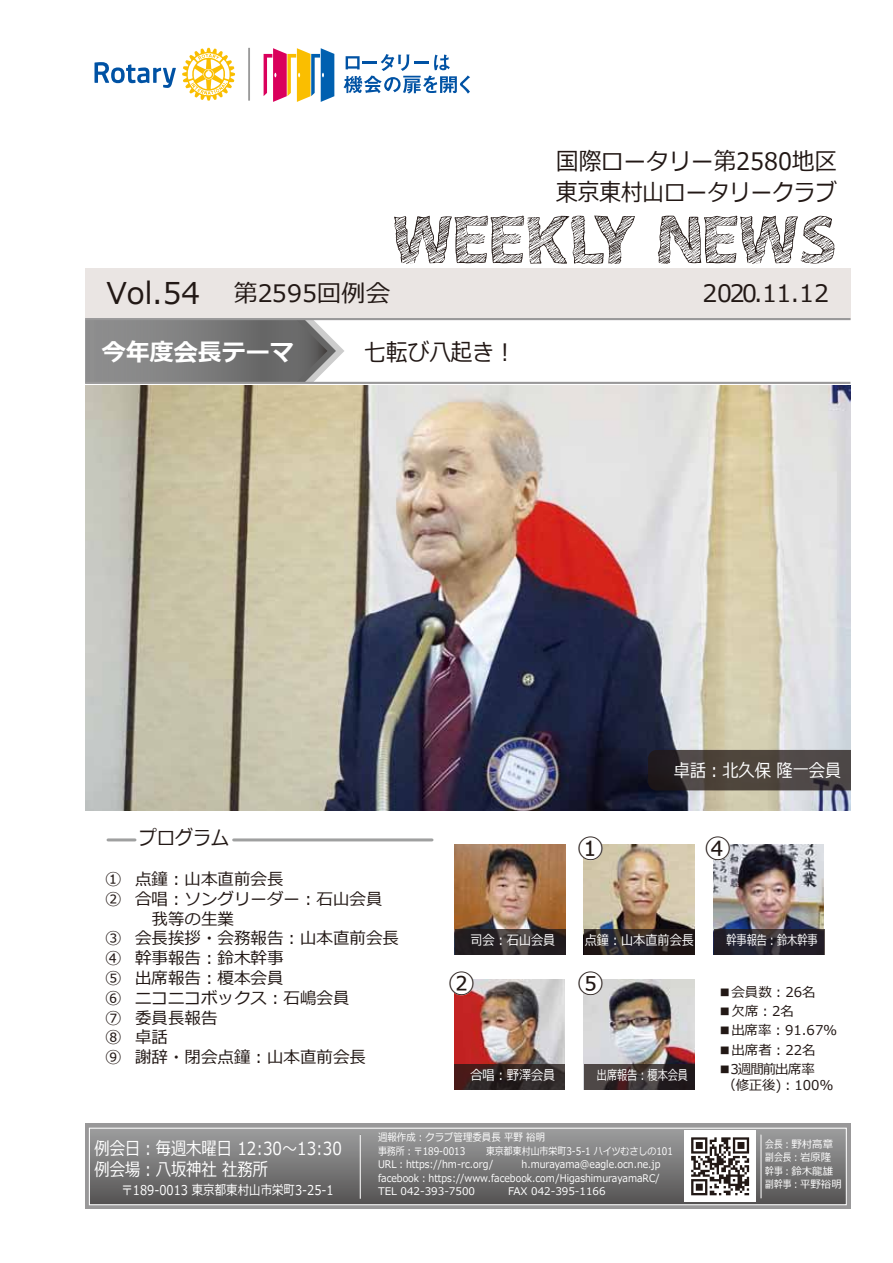
<style>
.page{position:relative;width:893px;height:1263px;background:#fff}
.page>*{position:absolute;margin:0;border:0;box-sizing:border-box;transform-origin:0 0}
.t1{font:30px "Meiryo";color:#221815}
.t2{font:27px "Meiryo";color:#221815}
.t3{font:24px "Meiryo";color:#221815;scale:.9 1}
.t4{font:24px "Meiryo";color:#221815}
.t5{font:24px "Meiryo";color:#221815;scale:.94 1}
.t6{font:700 24px "Meiryo";color:#fff}
.t7{font:19.95px "Meiryo";color:#221815;scale:.9 1}
.t8{font:18px/20.7px "Meiryo";color:#fff;scale:.85 1}
.t9{font:18px "Meiryo";color:#fff;scale:.9 1}
.t10{font:16.5px/19.8px "Meiryo";color:#221815}
.t11{font:13.5px "Meiryo";letter-spacing:-.005em;color:#221815}
.t12{font:13.5px "Meiryo";color:#fff;scale:.85 1}
.t13{font:13.5px "Meiryo";color:#fff;scale:.9 1}
.t14{font:13.5px "Meiryo";color:#fff;scale:.75 1}
.t15{font:13.5px/16.2px "Meiryo";letter-spacing:-.03em;color:#221815}
.t16{font:10.5px/13.5px "Meiryo";color:#fff;scale:.85 1}
.t17{font:10.5px "Meiryo";color:#fff;scale:.9 1}
.t18{font:10.5px "Meiryo";color:#fff}
.t19{font:10.5px/13.5px "Meiryo";color:#fff;scale:.83 1}
</style>
<div class="page">
<img style="left:85px;top:385px;width:765px;height:425px">
<img style="left:455px;top:844px;width:110px;height:85px">
<img style="left:584px;top:844px;width:110px;height:85px">
<img style="left:713px;top:844px;width:111px;height:110px">
<img style="left:454px;top:979px;width:111px;height:110px">
<img style="left:584px;top:979px;width:110px;height:85px">
<svg style="left:648px;top:750px;width:202px;height:40px;background:#453e3b"></svg>
<div style="left:85px;top:1124px;width:765px;height:85px;background:linear-gradient(to right,#999899,#999899)"></div>
<div style="left:89px;top:1128px;width:757px;height:77px;background:linear-gradient(to bottom,#9e9e9f,#545252)"></div>
<div style="left:89px;top:1128px;width:758px;height:77px;border:1px solid #fff"></div>
<hr style="left:760px;top:1134px;width:2px;height:64px;background:#fff">
<hr style="left:360px;top:1135px;width:1px;height:64px;background:#fff">
<div style="left:684px;top:1130px;width:72px;height:72px;background:#fff"></div>
<svg style="left:691px;top:1137px;width:58px;height:58px"></svg>
<svg style="left:455px;top:929px;width:111px;height:26px;background:#2d2728"></svg>
<svg style="left:584px;top:929px;width:111px;height:26px;background:#261f20"></svg>
<svg style="left:714px;top:929px;width:110px;height:26px;background:#27232d"></svg>
<svg style="left:455px;top:1064px;width:110px;height:26px;background:#332423"></svg>
<svg style="left:584px;top:1064px;width:111px;height:26px;background:#3b3132"></svg>
<svg style="left:583px;top:844px;width:20px;height:16px"></svg>
<svg style="left:583px;top:979px;width:20px;height:16px"></svg>
<svg style="left:454px;top:979px;width:20px;height:16px"></svg>
<svg style="left:713px;top:844px;width:17px;height:16px"></svg>
<hr style="left:108px;top:838px;width:27px;height:3px;background:#9fa0a0">
<hr style="left:234px;top:838px;width:198px;height:3px;background:#9fa0a0">
<svg style="left:85px;top:320px;width:259px;height:62px;background:#848484"></svg>
<div style="left:85px;top:268px;width:765px;height:51px;background:#eae5e3"></div>
<hr style="left:85px;top:382px;width:765px;height:2px;background:#999899">
<hr style="left:85px;top:318px;width:765px;height:2px;background:#999899">
<svg style="left:394px;top:216px;width:241px;height:48px"></svg>
<svg style="left:658px;top:216px;width:177px;height:48px"></svg>
<svg style="left:95px;top:62px;width:81px;height:26px"></svg>
<svg style="left:182px;top:48px;width:53px;height:53px"></svg>
<hr style="left:248px;top:48px;width:2px;height:53px;background:#9a9a9a">
<svg style="left:344px;top:54px;width:126px;height:40px"></svg>
<svg style="left:264px;top:48px;width:70px;height:54px"></svg>
<p class="t5" style="left:556px;top:145px;width:300px">国際ロータリー第2580地区</p>
<p class="t3" style="left:556px;top:176px;width:313px">東京東村山ロータリークラブ</p>
<p class="t1" style="left:106px;top:273px;width:95px">Vol.54</p>
<p class="t6" style="left:102px;top:336px;width:193px">今年度会長テーマ</p>
<p class="t3" style="left:364px;top:336px;width:169px">七転び八起き︕</p>
<p class="t4" style="left:234px;top:276px;width:158px">第2595回例会</p>
<p class="t4" style="left:702px;top:276px;width:128px">2020.11.12</p>
<p class="t10" style="left:105px;top:870px;width:18px">①<br>②</p>
<p class="t10" style="left:105px;top:929px;width:18px;text-align:justify">③<br>④<br>⑤<br>⑥<br>⑦<br>⑧<br>⑨</p>
<p class="t7" style="left:139px;top:824px;width:101px">プログラム</p>
<p class="t10" style="left:135px;top:870px;width:265px">点鐘︓山本直前会長<br>合唱︓ソングリーダー︓石山会員　我等の生業<br>会長挨拶・会務報告︓山本直前会長幹事報告︓鈴木幹事<br>出席報告︓榎本会員<br>ニコニコボックス︓石嶋会員<br>委員長報告<br>卓話<br>謝辞・閉会点鐘︓山本直前会長</p>
<p class="t2" style="left:577px;top:829px;width:28px">①</p>
<p class="t9" style="left:674px;top:758px;width:188px">卓話︓北久保 隆一会員</p>
<p class="t2" style="left:705px;top:829px;width:28px">④</p>
<p class="t13" style="left:470px;top:930px;width:96px">司会︓石山会員</p>
<p class="t13" style="left:585px;top:930px;width:123px">点鐘︓山本直前会長</p>
<p class="t14" style="left:726px;top:930px;width:123px">幹事報告︓鈴木幹事</p>
<p class="t2" style="left:448px;top:964px;width:28px">②</p>
<p class="t2" style="left:577px;top:964px;width:28px">⑤</p>
<p class="t13" style="left:470px;top:1065px;width:96px">合唱︓野澤会員</p>
<p class="t14" style="left:597px;top:1065px;width:123px">出席報告︓榎本会員</p>
<p class="t11" style="left:718px;top:982px;width:99px">■会員数︓26名</p>
<p class="t11" style="left:718px;top:1002px;width:77px">■欠席︓2名</p>
<p class="t11" style="left:718px;top:1040px;width:99px">■出席者︓22名</p>
<p class="t11" style="left:718px;top:1021px;width:120px">■出席率︓91.67％</p>
<p class="t15" style="left:722px;top:1062px;width:112px;text-indent:-4px">■3週間前出席率<br>（修正後)︓100％</p>
<p class="t8" style="left:94px;top:1139px;width:293px">例会日︓毎週木曜日 12:30～13:30例会場︓八坂神社 社務所</p>
<p class="t12" style="left:122px;top:1181px;width:251px">〒189-0013 東京都東村山市栄町3-25-1</p>
<p class="t17" style="left:378px;top:1130px;width:187px">週報作成︓クラブ管理委員長 平野 裕明</p>
<p class="t16" style="left:378px;top:1145px;width:333px">事務所︓〒189-0013<br>URL︓https://hm-rc.org/ facebook︓https://www.facebook.com/HigashimurayamaRC/</p>
<p class="t16" style="left:486px;top:1145px;width:221px">東京都東村山市栄町3-5-1 ハイツむさしの101</p>
<p class="t17" style="left:522px;top:1157px;width:156px">h.murayama@eagle.ocn.ne.jp</p>
<p class="t18" style="left:378px;top:1184px;width:98px">TEL 042-393-7500</p>
<p class="t18" style="left:508px;top:1184px;width:99px">FAX 042-395-1166</p>
<p class="t19" style="left:765px;top:1138px;width:94px">会長︓野村高章副会長︓岩原隆幹事︓鈴木龍雄副幹事︓平野裕明</p>
</div>
